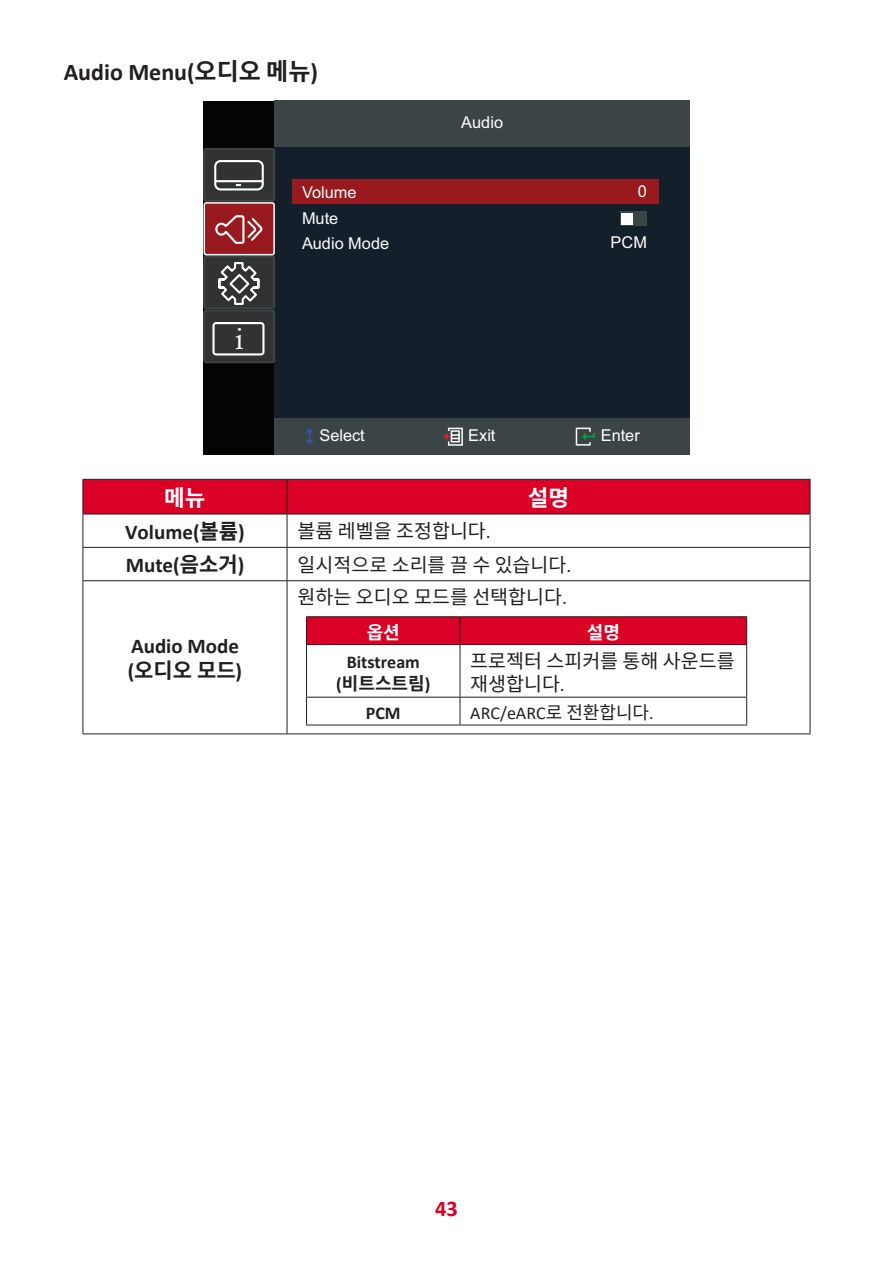
<style>
.page{position:relative;width:893px;height:1263px;background:#fff}
.page>*{position:absolute;margin:0;border:0;box-sizing:border-box;transform-origin:0 0}
.t1{font:29.7px "Calisto";color:#fff}
.Heading_3{font:700 24px "Calibri";color:#231f20}
.Table-Header{font:700 22.5px "Noto Sans CJ Kkr";color:#fff}
.t2{font:700 22.5px "Calibri";color:#db0025}
.Table-Menu{font:700 21px/25.2px "Calibri";color:#231f20}
.Table-Body{font:19.5px/23.4px "Noto Sans CJ Kkr";color:#231f20}
.Table-Menu-2{font:700 18px/21.6px "Calibri";color:#231f20;text-align:center}
.Table-Body-2{font:18px "Calibri";color:#231f20}
.Table-Header-2{font:700 18px "Noto Sans CJ Kkr";color:#fff}
.t3{font:16.35px/25.5px "Arial";color:#fff}
.s1{font-family:"Noto Sans CJ Kkr"}
.s2{font-family:"Calibri"}
</style>
<div class="page">
<div style="left:203px;top:101px;width:487px;height:354px;background:#040503"></div>
<div style="left:274px;top:101px;width:416px;height:354px;background:#131f2b"></div>
<div style="left:274px;top:101px;width:416px;height:46px;background:#3c4546"></div>
<div style="left:274px;top:418px;width:416px;height:37px;background:#3c4546"></div>
<div style="left:293px;top:179px;width:366px;height:25px;background:#991a1e"></div>
<div style="left:204px;top:310px;width:70px;height:52px;background:#313232;border-radius:2px"></div>
<div style="left:203px;top:309px;width:72px;height:54px;border:2px solid #3c4445;border-radius:2px"></div>
<div style="left:204px;top:256px;width:70px;height:52px;background:#313232;border-radius:2px"></div>
<div style="left:203px;top:255px;width:72px;height:54px;border:2px solid #3c4445;border-radius:2px"></div>
<div style="left:204px;top:203px;width:70px;height:52px;background:#991a1e;border-radius:2px"></div>
<div style="left:204px;top:202px;width:71px;height:53px;border:1px solid #fff;border-radius:2px"></div>
<div style="left:204px;top:149px;width:70px;height:52px;background:#313232;border-radius:2px"></div>
<div style="left:203px;top:148px;width:72px;height:54px;border:2px solid #3c4445;border-radius:2px"></div>
<svg style="left:214px;top:160px;width:50px;height:31px"></svg>
<svg style="left:211px;top:215px;width:55px;height:141px"></svg>
<div style="left:620px;top:212px;width:27px;height:14px;background:#3c4546"></div>
<div style="left:621px;top:213px;width:12px;height:12px;background:#fff"></div>
<svg style="left:305px;top:428px;width:9px;height:16px"></svg>
<svg style="left:575px;top:427px;width:20px;height:19px"></svg>
<svg style="left:444px;top:427px;width:19px;height:19px"></svg>
<div style="left:84px;top:480px;width:726px;height:34px;background:#db0025"></div>
<hr style="left:83px;top:514px;width:1px;height:33px;background:#231f20">
<hr style="left:287px;top:514px;width:1px;height:33px;background:#231f20">
<hr style="left:810px;top:514px;width:1px;height:33px;background:#231f20">
<hr style="left:83px;top:547px;width:204px;height:1px;background:#231f20">
<hr style="left:83px;top:548px;width:1px;height:32px;background:#231f20">
<hr style="left:287px;top:547px;width:523px;height:1px;background:#231f20">
<hr style="left:287px;top:548px;width:1px;height:32px;background:#231f20">
<hr style="left:810px;top:548px;width:1px;height:32px;background:#231f20">
<hr style="left:83px;top:580px;width:204px;height:1px;background:#231f20">
<hr style="left:83px;top:581px;width:1px;height:152px;background:#231f20">
<hr style="left:287px;top:580px;width:523px;height:1px;background:#231f20">
<hr style="left:287px;top:581px;width:1px;height:152px;background:#231f20">
<hr style="left:810px;top:581px;width:1px;height:152px;background:#231f20">
<hr style="left:83px;top:733px;width:204px;height:1px;background:#231f20">
<hr style="left:287px;top:733px;width:523px;height:1px;background:#231f20">
<hr style="left:83px;top:479px;width:204px;height:1px;background:#231f20">
<hr style="left:83px;top:480px;width:1px;height:34px;background:#231f20">
<hr style="left:287px;top:479px;width:523px;height:1px;background:#231f20">
<hr style="left:287px;top:480px;width:1px;height:34px;background:#231f20">
<hr style="left:810px;top:480px;width:1px;height:34px;background:#231f20">
<hr style="left:83px;top:514px;width:204px;height:1px;background:#231f20">
<hr style="left:287px;top:514px;width:523px;height:1px;background:#231f20">
<hr style="left:306px;top:616px;width:154px;height:1px;background:#231f20">
<hr style="left:460px;top:616px;width:287px;height:1px;background:#231f20">
<div style="left:306px;top:617px;width:441px;height:27px;background:#db0025"></div>
<hr style="left:306px;top:644px;width:154px;height:1px;background:#231f20">
<hr style="left:306px;top:645px;width:1px;height:52px;background:#231f20">
<hr style="left:460px;top:644px;width:287px;height:1px;background:#231f20">
<hr style="left:460px;top:645px;width:1px;height:52px;background:#231f20">
<hr style="left:746px;top:645px;width:1px;height:52px;background:#231f20">
<hr style="left:306px;top:697px;width:154px;height:1px;background:#231f20">
<svg style="left:306px;top:697px;width:1px;height:28px"></svg>
<hr style="left:460px;top:697px;width:287px;height:1px;background:#231f20">
<svg style="left:460px;top:697px;width:1px;height:28px"></svg>
<svg style="left:746px;top:697px;width:1px;height:28px"></svg>
<hr style="left:306px;top:725px;width:154px;height:1px;background:#231f20">
<hr style="left:460px;top:725px;width:287px;height:1px;background:#231f20">
<p class="Heading_3" style="left:64px;top:55px;width:256px">Audio Menu(<span class="s1">오디오 메뉴</span>)</p>
<p class="t1" style="left:235px;top:322px;width:10px">i</p>
<p class="t3" style="left:302px;top:180px;width:89px">Volume<br>Mute<br>Audio Mode</p>
<p class="t3" style="left:461px;top:110px;width:43px">Audio</p>
<p class="t3" style="left:638px;top:178px;width:11px">0</p>
<p class="t3" style="left:611px;top:230px;width:38px">PCM</p>
<p class="t3" style="left:319px;top:423px;width:47px">Select</p>
<p class="t3" style="left:468px;top:423px;width:29px">Exit</p>
<p class="t3" style="left:601px;top:423px;width:41px">Enter</p>
<p class="Table-Header" style="left:164px;top:485px;width:43px">메뉴</p>
<p class="Table-Header" style="left:528px;top:485px;width:43px">설명</p>
<p class="Table-Menu" style="left:125px;top:519px;width:121px">Volume(<span class="s1">볼륨</span>)</p>
<p class="Table-Body" style="left:298px;top:520px;width:195px">볼륨 레벨을 조정합니다<span class="s2">.</span></p>
<p class="Table-Menu" style="left:126px;top:552px;width:120px">Mute(<span class="s1">음소거</span>)</p>
<p class="Table-Body" style="left:298px;top:553px;width:275px">일시적으로 소리를 끌 수 있습니다<span class="s2">.</span></p>
<p class="Table-Menu" style="left:128px;top:633px;width:116px">Audio Mode (<span class="s1">오디오 모드</span>)</p>
<p class="Table-Body" style="left:298px;top:586px;width:271px">원하는 오디오 모드를 선택합니다<span class="s2">.</span></p>
<p class="Table-Header-2" style="left:367px;top:622px;width:35px">옵션</p>
<p class="Table-Header-2" style="left:587px;top:622px;width:35px">설명</p>
<p class="Table-Menu-2" style="left:336px;top:651px;width:96px">Bitstream (<span class="s1">비트스트림</span>)</p>
<p class="Table-Body" style="left:470px;top:649px;width:266px">프로젝터 스피커를 통해 사운드를 재생합니다<span class="s2">.</span></p>
<p class="Table-Menu-2" style="left:366px;top:702px;width:36px">PCM</p>
<p class="Table-Body-2" style="left:470px;top:700px;width:185px">ARC/eARC<span class="s1">로 전환합니다</span>.</p>
<p class="t2" style="left:435px;top:1193px;width:24px">43</p>
</div>
